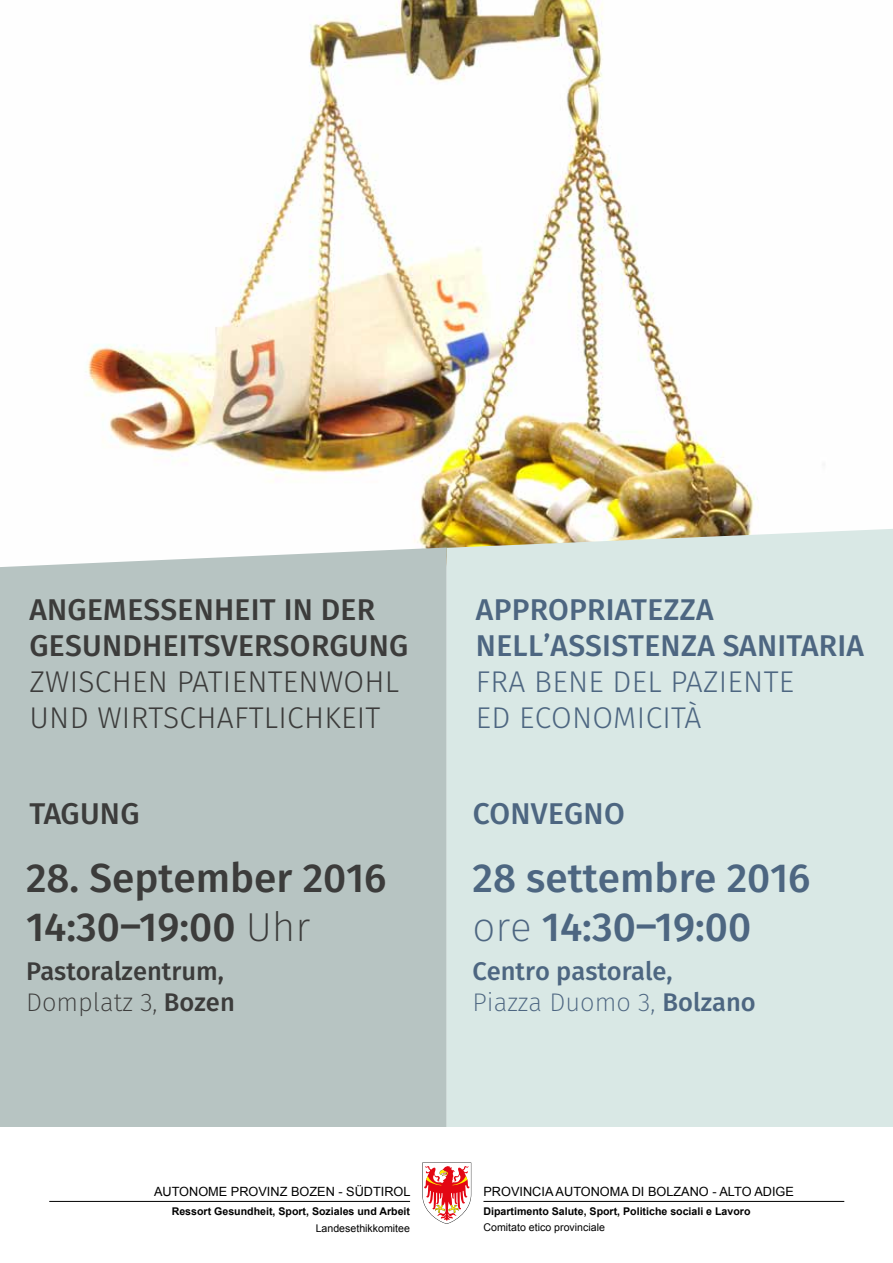
<style>
.page{position:relative;width:893px;height:1263px;background:#fff}
.page>*{position:absolute;margin:0;border:0;box-sizing:border-box;transform-origin:0 0}
.t1{font:500 40.5px/48.6px "Fira Sans";color:#3c3c3b}
.t2{font:500 40.5px/48.6px "Fira Sans";color:#4d6681}
.t3{font:500 30px/36px "Fira Sans";letter-spacing:.01em;color:#3c3c3b}
.t4{font:500 30px/36px "Fira Sans";letter-spacing:.01em;color:#4d6681}
.t5{font:300 30px/36px "Fira Sans";letter-spacing:.01em;color:#3c3c3b}
.t6{font:300 30px/36px "Fira Sans";letter-spacing:.01em;color:#4d6681}
.t7{font:500 25.5px/30.6px "Fira Sans";color:#4d6681}
.t8{font:500 25.5px/30.6px "Fira Sans";color:#3c3c3b}
.t9{font:12.75px "Arial";color:#000}
.t10{font:700 10.65px "Arial";color:#000}
.t11{font:10.65px "Arial";color:#000}
.s1{font-weight:200}
</style>
<div class="page">
<img style="left:86px;top:0;width:673px;height:547px">
<div style="left:446px;top:529px;width:447px;height:598px;background:#d9e8e5"></div>
<div style="left:0;top:547px;width:446px;height:580px;background:#b7c4c2"></div>
<hr style="left:49px;top:1201px;width:361px;height:1px;background:#000">
<hr style="left:483px;top:1201px;width:361px;height:1px;background:#000">
<svg style="left:422px;top:1162px;width:49px;height:62px"></svg>
<h2 class="t3" style="left:29px;top:591px;width:380px">ANGEMESSENHEIT IN DER<br>GESUNDHEITSVERSORGUNG</h2>
<h2 class="t5" style="left:29px;top:663px;width:371px">ZWISCHEN PATIENTENWOHL<br>UND WIRTSCHAFTLICHKEIT</h2>
<h2 class="t4" style="left:476px;top:591px;width:390px">APPROPRIATEZZA<br>NELL’ASSISTENZA SANITARIA</h2>
<h2 class="t6" style="left:476px;top:663px;width:320px">FRA BENE DEL PAZIENTE<br>ED ECONOMICITÀ</h2>
<h2 class="t3" style="left:29px;top:796px;width:112px">TAGUNG</h2>
<h2 class="t4" style="left:473px;top:796px;width:154px">CONVEGNO</h2>
<h1 class="t1" style="left:26px;top:854px;width:362px">28. September 2016<br>14:30–19:00 <span class="s1">Uhr</span></h1>
<h3 class="t8" style="left:26px;top:956px;width:210px">Pastoralzentrum,<br><span class="s1">Domplatz 3,</span> Bozen</h3>
<h1 class="t2" style="left:472px;top:854px;width:340px">28 settembre 2016 <span class="s1">ore</span> 14:30–19:00</h1>
<h3 class="t7" style="left:472px;top:956px;width:285px">Centro pastorale,<br><span class="s1">Piazza Duomo 3,</span> Bolzano</h3>
<p class="t9" style="left:154px;top:1183px;width:258px">AUTONOME PROVINZ BOZEN - SÜDTIROL</p>
<p class="t10" style="left:172px;top:1204px;width:240px">Ressort Gesundheit, Sport, Soziales und Arbeit</p>
<p class="t9" style="left:483px;top:1183px;width:312px">PROVINCIA AUTONOMA DI BOLZANO - ALTO ADIGE</p>
<p class="t10" style="left:483px;top:1204px;width:268px">Dipartimento Salute, Sport, Politiche sociali e Lavoro</p>
<p class="t11" style="left:316px;top:1221px;width:96px">Landesethikkomitee</p>
<p class="t11" style="left:483px;top:1221px;width:123px">Comitato etico provinciale</p>
</div>
